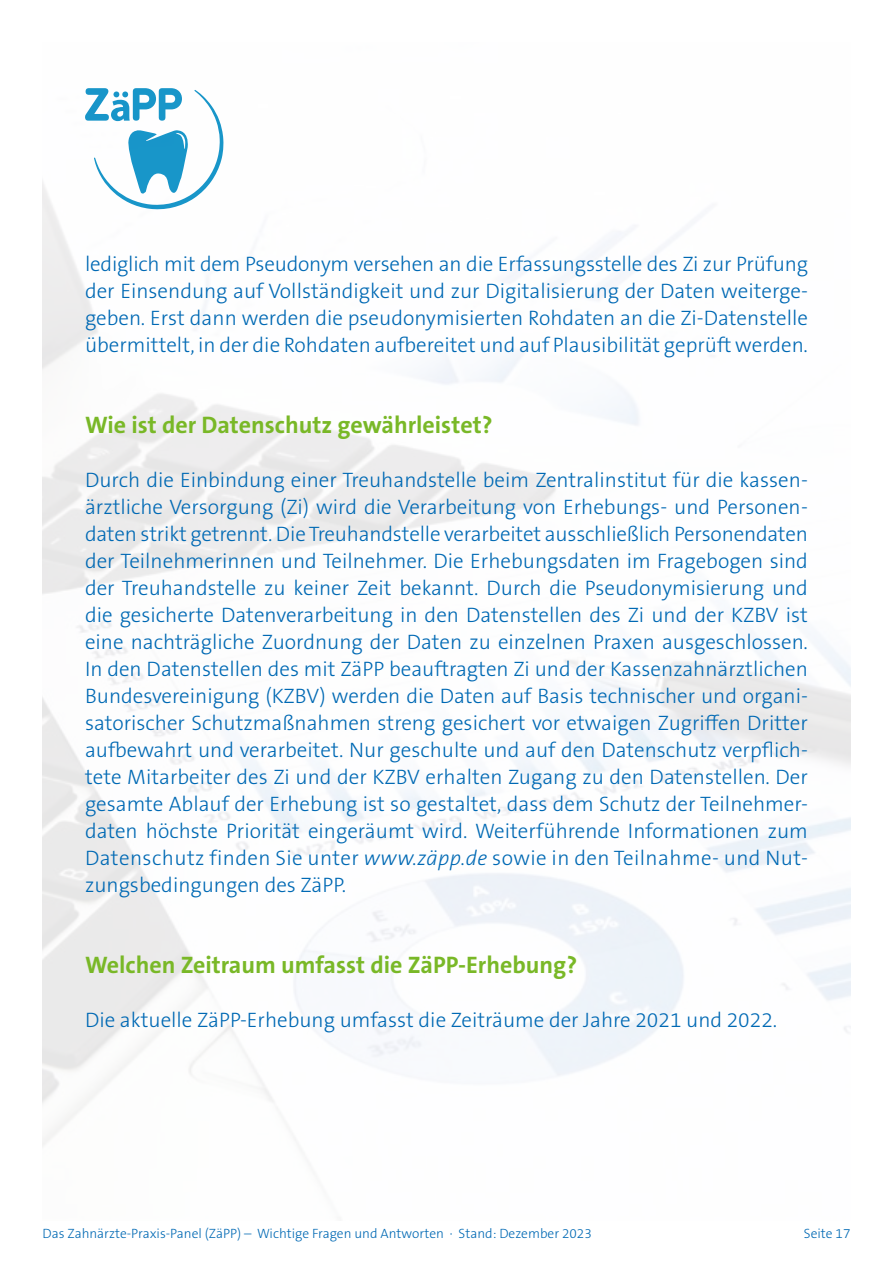
<style>
.page{position:relative;width:893px;height:1263px;background:#fff}
.page>*{position:absolute;margin:0;border:0;box-sizing:border-box;transform-origin:0 0}
.t1{font:700 24px "The Sans B Plus W7";color:#79b827}
.t2{font:300 21px/27px "The Sans B Plus W3";color:#0069b4;text-align:justify}
.t3{font:300 13.5px "The Sans B Plus W3";color:#0069b4}
.s1{font-style:italic}
</style>
<div class="page">
<img style="left:43px;top:88px;width:807px;height:1058px">
<p class="t2" style="left:85px;top:250px;width:724px">lediglich mit dem Pseudonym versehen an die Erfassungsstelle des Zi zur Prüfung der Einsendung auf Vollständigkeit und zur Digitalisierung der Daten weiterge&shy;geben. Erst dann werden die pseudonymisierten Rohdaten an die Zi-Datenstelle übermittelt, in der die Rohdaten aufbereitet und auf Plausibilität geprüft werden.</p>
<p class="t1" style="left:85px;top:409px;width:409px">Wie ist der Datenschutz gewährleistet?</p>
<p class="t2" style="left:85px;top:466px;width:724px">Durch die Einbindung einer Treuhandstelle beim Zentralinstitut für die kassen&shy;ärztliche Versorgung (Zi) wird die Verarbeitung von Erhebungs- und Personen&shy;daten strikt getrennt. Die Treuhandstelle verarbeitet ausschließlich Personendaten der Teilnehmerinnen und Teilnehmer. Die Erhebungsdaten im Fragebogen sind der Treuhandstelle zu keiner Zeit bekannt. Durch die Pseudonymisierung und die gesicherte Datenverarbeitung in den Datenstellen des Zi und der KZBV ist eine nachträgliche Zuordnung der Daten zu einzelnen Praxen ausgeschlossen.<br>In den Datenstellen des mit ZäPP beauftragten Zi und der Kassenzahnärztlichen Bundesvereinigung (KZBV) werden die Daten auf Basis technischer und organi&shy;satorischer Schutzmaßnahmen streng gesichert vor etwaigen Zugriffen Dritter aufbewahrt und verarbeitet. Nur geschulte und auf den Datenschutz verpflich&shy;tete Mitarbeiter des Zi und der KZBV erhalten Zugang zu den Datenstellen. Der gesamte Ablauf der Erhebung ist so gestaltet, dass dem Schutz der Teilnehmer&shy;daten höchste Priorität eingeräumt wird. Weiterführende Informationen zum Datenschutz finden Sie unter <span class="s1">www.zäpp.de</span> sowie in den Teilnahme- und Nut&shy;zungsbedingungen des ZäPP.</p>
<p class="t1" style="left:85px;top:949px;width:494px">Welchen Zeitraum umfasst die ZäPP-Erhebung?</p>
<p class="t2" style="left:85px;top:1006px;width:694px">Die aktuelle ZäPP-Erhebung umfasst die Zeiträume der Jahre 2021 und 2022.</p>
<p class="t3" style="left:43px;top:1224px;width:551px">Das Zahnärzte-Praxis-Panel (ZäPP) – Wichtige Fragen und Antworten · Stand: Dezember 2023</p>
<p class="t3" style="left:804px;top:1224px;width:48px">Seite 17</p>
</div>
